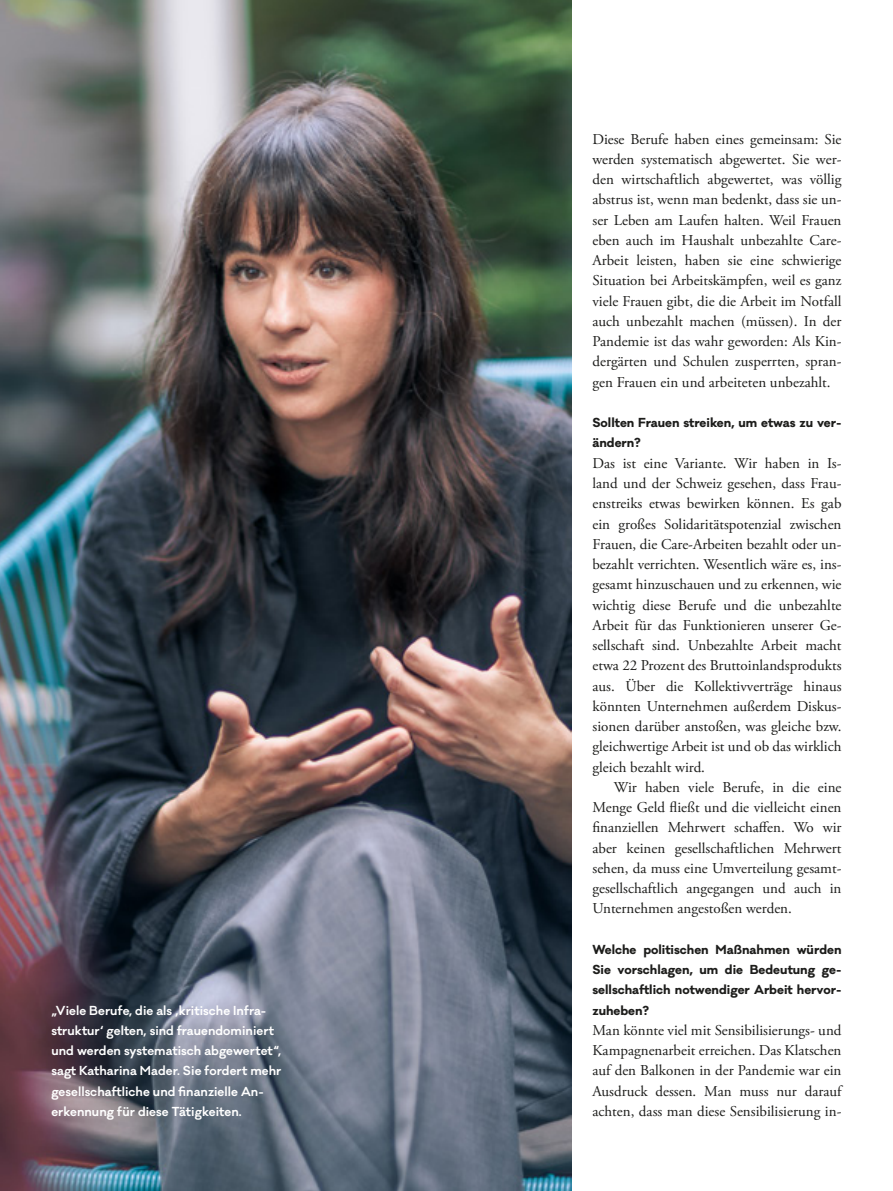
<style>
.page{position:relative;width:893px;height:1191px;background:#fff}
.page>*{position:absolute;margin:0;border:0;box-sizing:border-box;transform-origin:0 0}
.t1{font:15px/20.2px "Adobe Garamond Pro";color:#1d1d1b;text-align:justify}
.t2{font:600 12px/20.2px "Galano Classic";letter-spacing:.005em;color:#fff}
.t3{font:700 12px/20.2px "Galano Classic";color:#1d1d1b}
</style>
<div class="page">
<img style="left:0;top:0;width:571px;height:1191px">
<p class="t2" style="left:51px;top:1000px;width:231px">„Viele Berufe, die als ‚kritische Infra&shy;struktur‘ gelten, sind frauendominiert und werden systematisch abgewertet“, sagt Katharina Mader. Sie fordert mehr gesellschaftliche und finanzielle An&shy;erkennung für diese Tätigkeiten.</p>
<p class="t1" style="left:592px;top:129px;width:251px">Diese Berufe haben eines gemeinsam: Sie werden systematisch abgewertet. Sie wer&shy;den wirtschaftlich abgewertet, was völlig abstrus ist, wenn man bedenkt, dass sie un&shy;ser Leben am Laufen halten. Weil Frauen eben auch im Haushalt unbezahlte Care-Arbeit leisten, haben sie eine schwierige Situation bei Arbeitskämpfen, weil es ganz viele Frauen gibt, die die Arbeit im Notfall auch unbezahlt machen (müssen). In der Pandemie ist das wahr geworden: Als Kin&shy;dergärten und Schulen zusperrten, spran&shy;gen Frauen ein und arbeiteten unbezahlt.</p>
<p class="t3" style="left:592px;top:413px;width:250px">Sollten Frauen streiken, um etwas zu ver&shy;ändern?</p>
<p class="t1" style="left:592px;top:453px;width:251px">Das ist eine Variante. Wir haben in Is&shy;land und der Schweiz gesehen, dass Frau&shy;enstreiks etwas bewirken können. Es gab ein großes Solidaritätspotenzial zwischen Frauen, die Care-Arbeiten bezahlt oder un&shy;bezahlt verrichten. Wesentlich wäre es, ins&shy;gesamt hinzuschauen und zu erkennen, wie wichtig diese Berufe und die unbezahlte Arbeit für das Funktionieren unserer Ge&shy;sellschaft sind. Unbezahlte Arbeit macht etwa 22 Prozent des Bruttoinlandsprodukts aus. Über die Kollektivverträge hinaus könnten Unternehmen außerdem Diskus&shy;sionen darüber anstoßen, was gleiche bzw. gleichwertige Arbeit ist und ob das wirklich gleich bezahlt wird.</p>
<p class="t1" style="left:592px;top:777px;width:251px;text-indent:21px">Wir haben viele Berufe, in die eine Menge Geld fließt und die vielleicht einen finanziellen Mehrwert schaffen. Wo wir aber keinen gesellschaftlichen Mehrwert sehen, da muss eine Umverteilung gesamt&shy;gesellschaftlich angegangen und auch in Unternehmen angestoßen werden.</p>
<p class="t3" style="left:592px;top:939px;width:250px;text-align:justify">Welche politischen Maßnahmen würden Sie vorschlagen, um die Bedeutung ge&shy;sellschaftlich notwendiger Arbeit hervor&shy;zuheben?</p>
<p class="t1" style="left:592px;top:1020px;width:251px">Man könnte viel mit Sensibilisierungs- und Kampagnenarbeit erreichen. Das Klatschen auf den Balkonen in der Pandemie war ein Ausdruck dessen. Man muss nur darauf achten, dass man diese Sensibilisierung in-</p>
</div>
